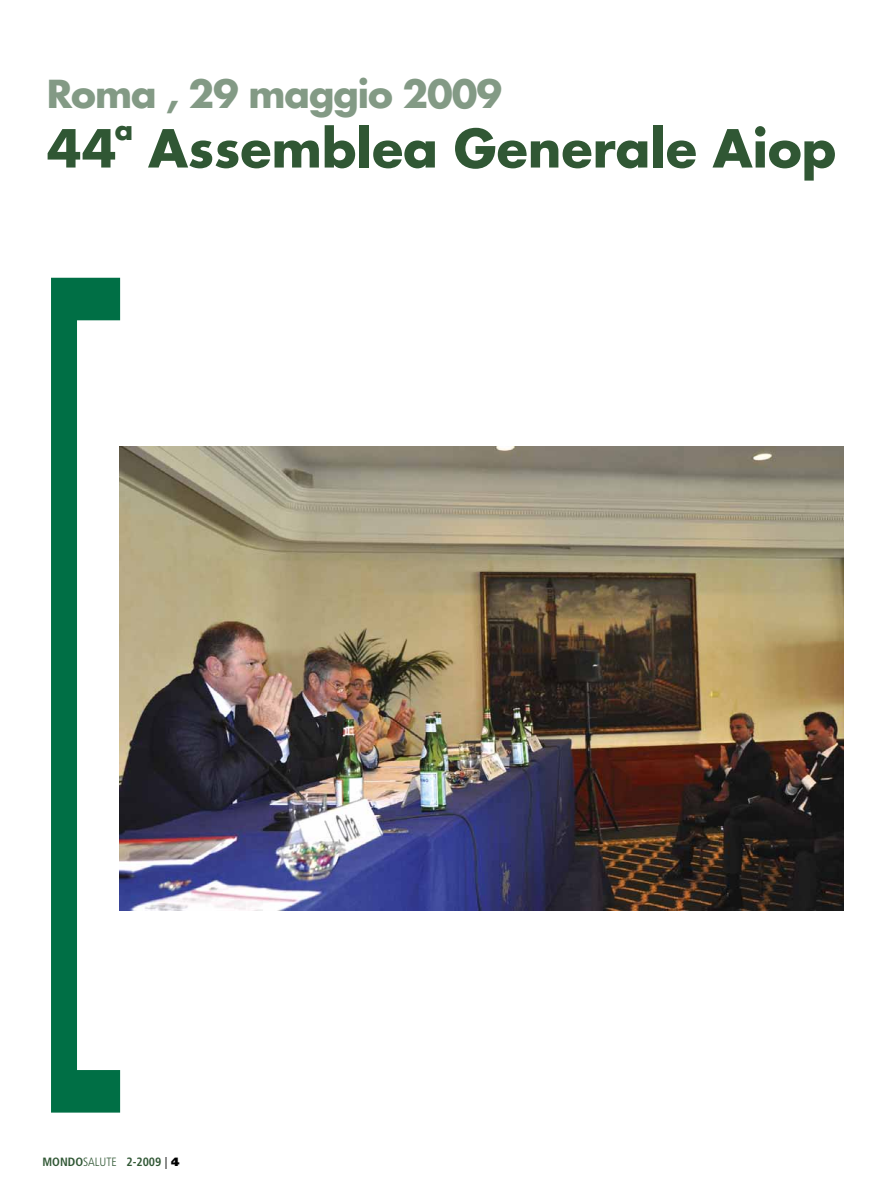
<style>
.page{position:relative;width:893px;height:1191px;background:#fff}
.page>*{position:absolute;margin:0;border:0;box-sizing:border-box;transform-origin:0 0}
.t1{font:700 51px "Futura Std";color:#305734}
.t2{font:700 37.5px "Futura Std";letter-spacing:-.03em;color:#839a85}
.t3{font:700 27px "Futura Std";color:#305734}
.t4{font:700 condensed 12px "Frutiger";color:#305734}
.s1{font-weight:300}
.s2{font-weight:300;font-stretch:normal;color:#000}
.s3{font-weight:900;font-stretch:normal;color:#000}
</style>
<div class="page">
<svg style="left:51px;top:278px;width:69px;height:834px"></svg>
<img style="left:119px;top:446px;width:725px;height:464px">
<p class="t2" style="left:47px;top:76px;width:457px">Roma , 29 maggio 2009</p>
<p class="t1" style="left:47px;top:125px;width:791px">44 Assemblea Generale Aiop</p>
<p class="t3" style="left:115px;top:117px;width:20px">a</p>
<p class="t4" style="left:43px;top:1157px;width:139px">MONDO<span class="s1">SALUTE</span> 2-2009 <span class="s2">|</span> <span class="s3">4</span></p>
</div>
